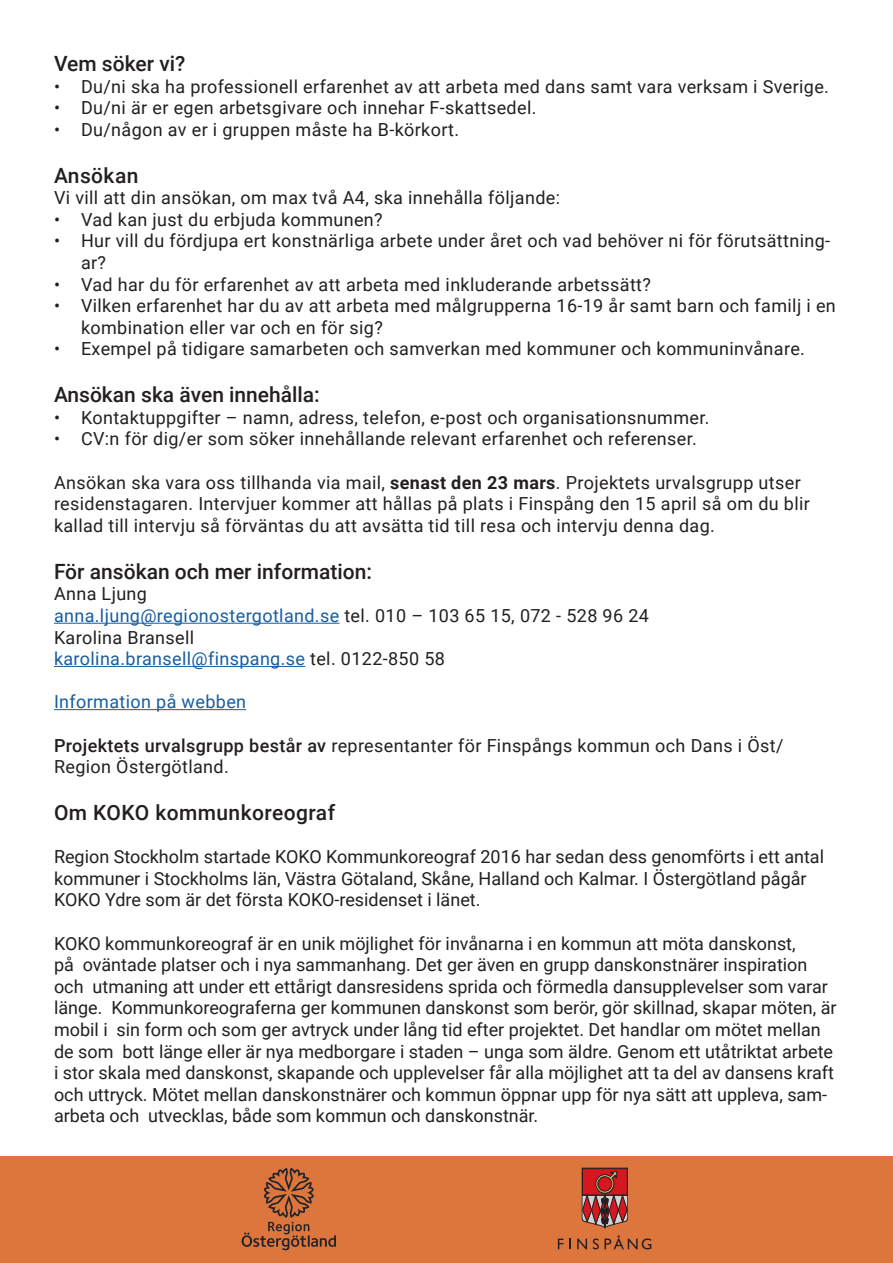
<style>
.page{position:relative;width:893px;height:1263px;background:#fff}
.page>*{position:absolute;margin:0;border:0;box-sizing:border-box;transform-origin:0 0}
.t1{font:500 21px "Roboto";color:#231f20}
.t2{font:500 21px "Roboto";letter-spacing:.02em;color:#231f20}
.t3{font:18px/21.6px "Roboto";letter-spacing:.01em;color:#231f20}
.t4{font:18px "Roboto";letter-spacing:.02em;color:#175d9e}
.s1{font-weight:700}
.s2{color:#231f20}
.s3{font-weight:500}
</style>
<div class="page">
<hr style="left:54px;top:623px;width:286px;height:1px;background:#175d9e">
<hr style="left:54px;top:666px;width:251px;height:1px;background:#175d9e">
<hr style="left:54px;top:709px;width:192px;height:1px;background:#175d9e">
<div style="left:0;top:1157px;width:893px;height:106px;background:#dc763c"></div>
<svg style="left:558px;top:1238px;width:5px;height:11px"></svg>
<svg style="left:569px;top:1238px;width:2px;height:11px"></svg>
<svg style="left:577px;top:1238px;width:10px;height:11px"></svg>
<svg style="left:593px;top:1235px;width:58px;height:14px"></svg>
<svg style="left:582px;top:1167px;width:46px;height:61px"></svg>
<svg style="left:242px;top:1167px;width:94px;height:83px"></svg>
<p class="t1" style="left:54px;top:49px;width:133px">Vem söker vi?</p>
<p class="t3" style="left:54px;top:75px;width:776px">• Du/ni ska ha professionell erfarenhet av att arbeta med dans samt vara verksam i Sverige.</p>
<p class="t3" style="left:54px;top:96px;width:484px">• Du/ni är er egen arbetsgivare och innehar F-skattsedel.</p>
<p class="t3" style="left:54px;top:118px;width:407px">• Du/någon av er i gruppen måste ha B-körkort.</p>
<p class="t2" style="left:54px;top:160px;width:86px">Ansökan</p>
<p class="t3" style="left:54px;top:186px;width:508px">Vi vill att din ansökan, om max två A4, ska innehålla följande:</p>
<p class="t3" style="left:54px;top:208px;width:330px">• Vad kan just du erbjuda kommunen?</p>
<p class="t3" style="left:81px;top:230px;width:751px;text-indent:-27px">• Hur vill du fördjupa ert konstnärliga arbete under året och vad behöver ni för förutsättning&shy;ar?</p>
<p class="t3" style="left:54px;top:273px;width:598px">• Vad har du för erfarenhet av att arbeta med inkluderande arbetssätt?</p>
<p class="t3" style="left:81px;top:294px;width:756px;text-indent:-27px">• Vilken erfarenhet har du av att arbeta med målgrupperna 16-19 år samt barn och familj i en kombination eller var och en för sig?</p>
<p class="t3" style="left:54px;top:338px;width:752px">• Exempel på tidigare samarbeten och samverkan med kommuner och kommuninvånare.</p>
<p class="t1" style="left:54px;top:380px;width:267px">Ansökan ska även innehålla:</p>
<p class="t3" style="left:54px;top:406px;width:657px">• Kontaktuppgifter – namn, adress, telefon, e-post och organisationsnummer.</p>
<p class="t3" style="left:54px;top:428px;width:644px">• CV:n för dig/er som söker innehållande relevant erfarenhet och referenser.</p>
<p class="t3" style="left:54px;top:471px;width:757px">Ansökan ska vara oss tillhanda via mail, <span class="s1">senast den 23 mars</span>. Projektets urvalsgrupp utser residenstagaren. Intervjuer kommer att hållas på plats i Finspång den 15 april så om du blir kallad till intervju så förväntas du att avsätta tid till resa och intervju denna dag.</p>
<p class="t1" style="left:54px;top:556px;width:319px">För ansökan och mer information:</p>
<p class="t3" style="left:54px;top:582px;width:95px">Anna Ljung</p>
<p class="t4" style="left:54px;top:603px;width:596px">anna.ljung@regionostergotland.se <span class="s2">tel. 010 – 103 65 15, 072 - 528 96 24</span></p>
<p class="t3" style="left:54px;top:626px;width:142px">Karolina Bransell</p>
<p class="t4" style="left:54px;top:646px;width:392px">karolina.bransell@finspang.se <span class="s2">tel. 0122-850 58</span></p>
<p class="t4" style="left:54px;top:689px;width:194px">Information på webben</p>
<p class="t3" style="left:54px;top:734px;width:731px"><span class="s3">Projektets urvalsgrupp består av</span> representanter för Finspångs kommun och Dans i Öst/<br>Region Östergötland.</p>
<p class="t2" style="left:54px;top:798px;width:283px">Om KOKO kommunkoreograf</p>
<p class="t3" style="left:54px;top:845px;width:772px">Region Stockholm startade KOKO Kommunkoreograf 2016 har sedan dess genomförts i ett antal kommuner i Stockholms län, Västra Götaland, Skåne, Halland och Kalmar. I Östergötland pågår<br>KOKO Ydre som är det första KOKO-residenset i länet.</p>
<p class="t3" style="left:54px;top:932px;width:784px">KOKO kommunkoreograf är en unik möjlighet för invånarna i en kommun att möta danskonst,<br>på oväntade platser och i nya sammanhang. Det ger även en grupp danskonstnärer inspiration och utmaning att under ett ettårigt dansresidens sprida och förmedla dansupplevelser som varar länge. Kommunkoreograferna ger kommunen danskonst som berör, gör skillnad, skapar möten, är mobil i sin form och som ger avtryck under lång tid efter projektet. Det handlar om mötet mellan de som bott länge eller är nya medborgare i staden – unga som äldre. Genom ett utåtriktat arbete i stor skala med danskonst, skapande och upplevelser får alla möjlighet att ta del av dansens kraft och uttryck. Mötet mellan danskonstnärer och kommun öppnar upp för nya sätt att uppleva, sam&shy;arbeta och utvecklas, både som kommun och danskonstnär.</p>
</div>
